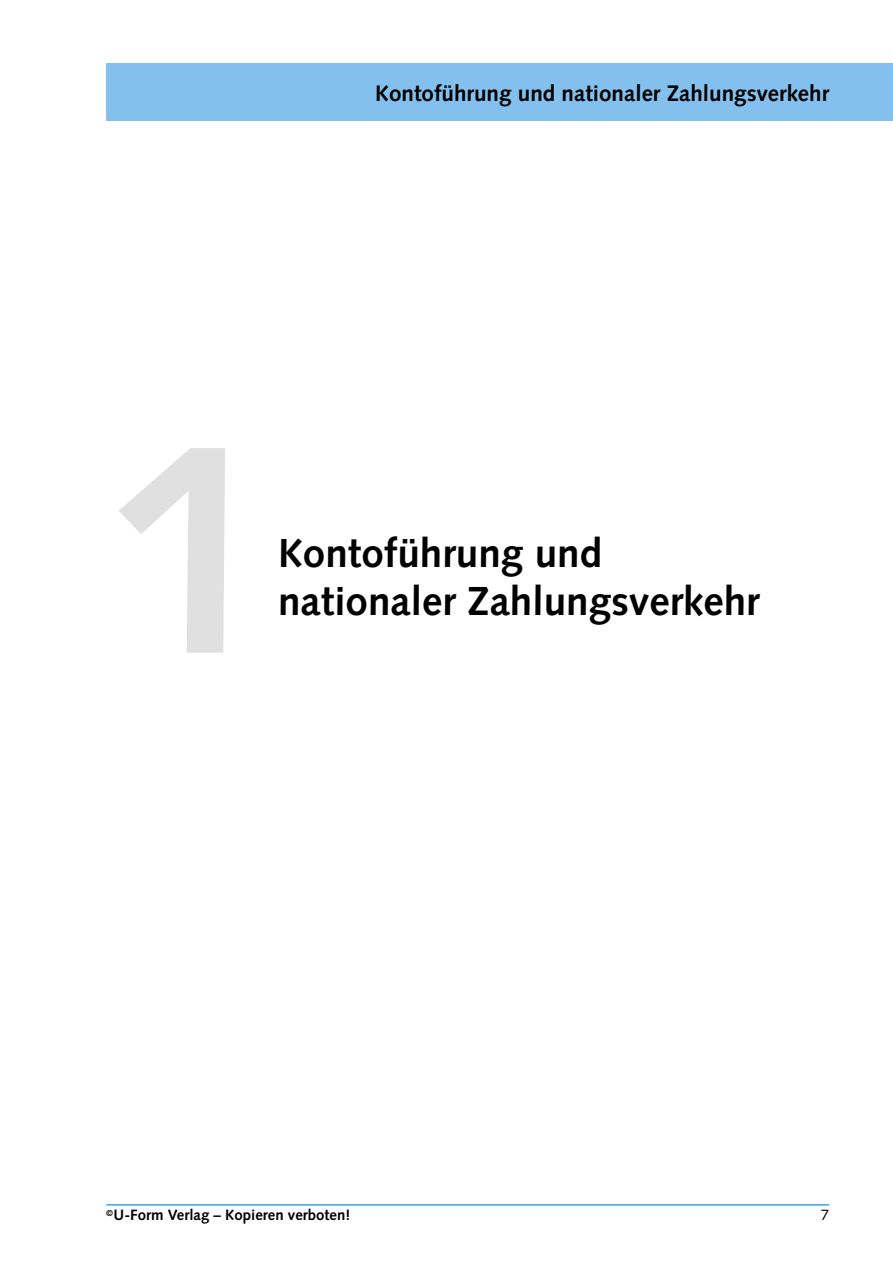
<style>
.page{position:relative;width:893px;height:1263px;background:#fff}
.page>*{position:absolute;margin:0;border:0;box-sizing:border-box;transform-origin:0 0}
.t1{font:700 300px "Syntax";color:#e0e0e0}
.t2{font:700 40.5px/48.6px "Syntax";color:#000}
.t3{font:700 22.5px "Syntax";color:#000}
.t4{font:700 15px "Syntax";color:#000}
.t5{font:15px "Syntax";color:#000}
</style>
<div class="page">
<hr style="left:106px;top:1204px;width:723px;height:1px;background:#36a7e9">
<div style="left:106px;top:64px;width:787px;height:57px;background:#83c0ee"></div>
<p class="t3" style="left:375px;top:80px;width:455px">Kontoführung und nationaler Zahlungsverkehr</p>
<h1 class="t1" style="left:106px;top:377px;width:168px">1</h1>
<h2 class="t2" style="left:278px;top:528px;width:483px">Kontoführung und nationaler Zahlungsverkehr</h2>
<p class="t4" style="left:106px;top:1207px;width:246px"><sup>©</sup>U-Form Verlag – Kopieren verboten!</p>
<p class="t5" style="left:821px;top:1206px;width:10px">7</p>
</div>
